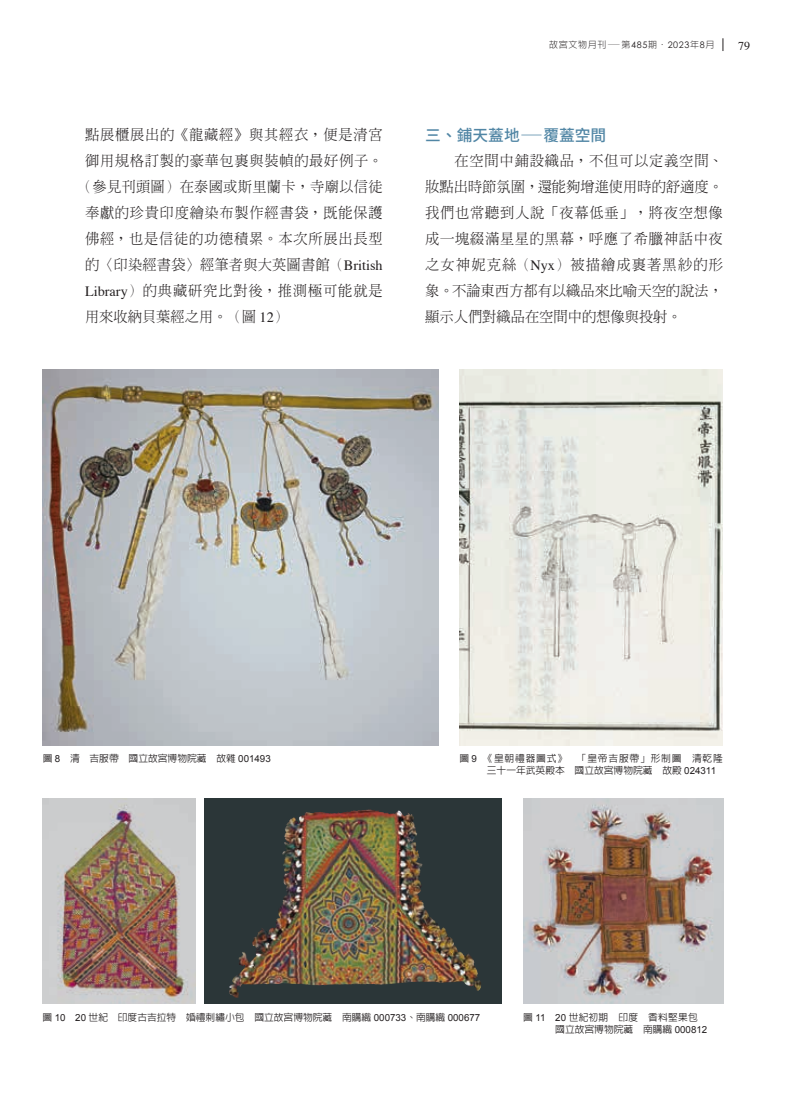
<style>
.page{position:relative;width:808px;height:1106px;background:#fff}
.page>*{position:absolute;margin:0;border:0;box-sizing:border-box;transform-origin:0 0}
.t1{font:500 15.75px "Noto Sans CJ Ktc";color:#5186a5}
.t2{font:300 14.25px/26px "AR Ming B5";letter-spacing:.05em;color:#231f20;text-align:justify}
.t3{font:300 14.25px "AR Ming B5";letter-spacing:.01em;color:#231f20}
.t4{font:300 14.25px "AR Ming B5";letter-spacing:.02em;color:#231f20}
.t5{font:300 14.25px "AR Ming B5";color:#231f20}
.t6{font:12px "Times";color:#231f20}
.t7{font:500 9.75px/12px "AR Hei B5";color:#231f20;text-align:right}
.t8{font:300 9px "AR Hei B5";letter-spacing:.075em;color:#231f20}
.s1{font-family:"Times";font-weight:400}
.s2{font-family:"Century Gothic";font-weight:400}
.s3{font-family:"Adobe Song Std"}
.s4{font-family:"Arial";font-weight:400}
</style>
<div class="page">
<svg style="left:723px;top:38px;width:1px;height:13px"></svg>
<img style="left:43px;top:798px;width:153px;height:205px">
<img style="left:204px;top:798px;width:298px;height:205px">
<img style="left:315px;top:809px;width:53px;height:4px">
<img style="left:523px;top:798px;width:200px;height:205px">
<img style="left:43px;top:369px;width:395px;height:376px">
<img style="left:459px;top:369px;width:264px;height:376px">
<p class="t2" style="left:85px;top:122px;width:299px">點展櫃展出的《龍藏經》與其經衣，便是清宮</p>
<p class="t2" style="left:85px;top:148px;width:299px">御用規格訂製的豪華包裹與裝幀的最好例子。</p>
<p class="t4" style="left:78px;top:179px;width:306px">（參見刊頭圖）在泰國或斯里蘭卡，寺廟以信徒</p>
<p class="t2" style="left:85px;top:200px;width:299px">奉獻的珍貴印度繪染布製作經書袋，既能保護</p>
<p class="t2" style="left:85px;top:226px;width:299px">佛經，也是信徒的功德積累。本次所展出長型</p>
<p class="t3" style="left:85px;top:257px;width:299px">的〈印染經書袋〉經筆者與大英圖書館（<span class="s1">British</span></p>
<p class="t2" style="left:85px;top:277px;width:299px"><span class="s1">Library</span>）的典藏研究比對後，推測極可能就是</p>
<p class="t5" style="left:85px;top:309px;width:205px">用來收納貝葉經之用。（圖 <span class="s1">12</span>）</p>
<p class="t8" style="left:549px;top:40px;width:167px">故宮文物月刊—第<span class="s2">485</span>期<span class="s3">・</span><span class="s2">2023</span>年<span class="s2">8</span>月</p>
<p class="t6" style="left:738px;top:34px;width:13px">79</p>
<p class="t1" style="left:425px;top:127px;width:183px">三、鋪天蓋地―覆蓋空間</p>
<p class="t2" style="left:425px;top:148px;width:299px;text-indent:29px">在空間中鋪設織品，不但可以定義空間、妝點出時節氛圍，還能夠增進使用時的舒適度。我們也常聽到人說「夜幕低垂」，將夜空想像成一塊綴滿星星的黑幕，呼應了希臘神話中夜之女神妮克絲（<span class="s1">Nyx</span>）被描繪成裹著黑紗的形象。不論東西方都有以織品來比喻天空的說法，顯示人們對織品在空間中的想像與投射。</p>
<p class="t7" style="left:43px;top:752px;width:230px">圖 <span class="s4">8</span> 清　吉服帶　國立故宮博物院藏　故雜 <span class="s4">001493</span></p>
<p class="t7" style="left:487px;top:752px;width:238px;text-align:left;text-indent:-27px">圖 <span class="s4">9</span> 《皇朝禮器圖式》　「皇帝吉服帶」形制圖　清乾隆三十一年武英殿本　國立故宮博物院藏　故殿 <span class="s4">024311</span></p>
<p class="t7" style="left:43px;top:1011px;width:439px">圖 <span class="s4">10 20</span> 世紀　印度古吉拉特　婚禮刺繡小包　國立故宮博物院藏 南購織 <span class="s4">000733</span>、南購織 <span class="s4">000677</span></p>
<p class="t7" style="left:523px;top:1011px;width:186px">圖 <span class="s4">11 20</span> 世紀初期　印度　香料堅果包　國立故宮博物院藏　南購織 <span class="s4">000812</span></p>
</div>
